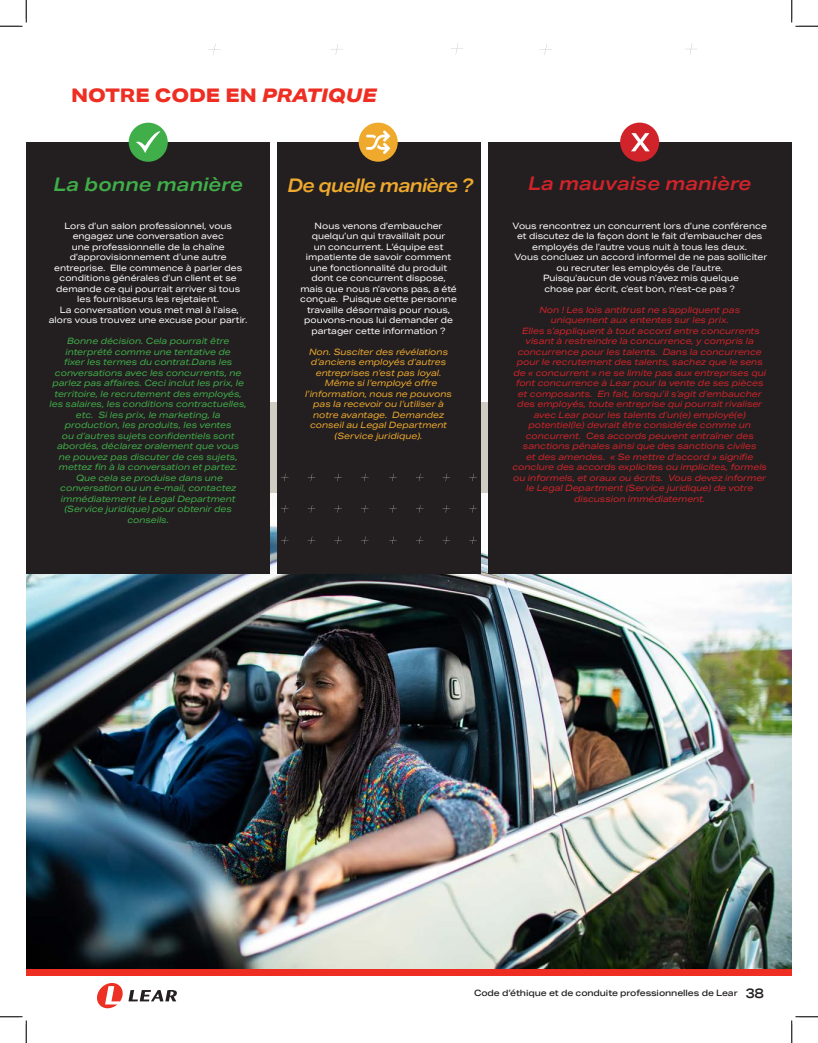
<style>
.page{position:relative;width:818px;height:1043px;background:#fff}
.page>*{position:absolute;margin:0;border:0;box-sizing:border-box;transform-origin:0 0}
.t1{font:800 18.75px "Aktiv Grotesk Ex";letter-spacing:-.005em;color:#ee2e22}
.t2{font:italic 600 18.75px "Aktiv Grotesk Ex";color:#d1232a}
.t3{font:italic 600 18.75px "Aktiv Grotesk Ex";letter-spacing:-.04em;color:#efaa2e;scale:.96 1}
.t4{font:italic 600 18.75px "Aktiv Grotesk Ex";color:#40ae49}
.t5{font:500 13.62px "Aktiv Grotesk Ex";color:#231f20}
.t6{font:8.75px/10.5px "Aktiv Grotesk Ex";color:#fff;text-align:center}
.t7{font:italic 8.75px/10.5px "Aktiv Grotesk Ex";color:#d1232a;text-align:center}
.t8{font:italic 8.75px/10.5px "Aktiv Grotesk Ex";color:#40ae49;text-align:center}
.t9{font:italic 8.75px/10.5px "Aktiv Grotesk Ex";color:#efaa2e;text-align:center}
.t10{font:500 8.75px "Aktiv Grotesk Ex";letter-spacing:-.01em;color:#231f20}
.s1{font-style:italic}
</style>
<div class="page">
<div style="left:26px;top:968px;width:765px;height:7px;background:#ee2e22"></div>
<svg style="left:97px;top:983px;width:80px;height:25px"></svg>
<img style="left:26px;top:493px;width:765px;height:475px">
<div style="left:26px;top:142px;width:244px;height:431px;background:#231f20"></div>
<div style="left:488px;top:142px;width:303px;height:431px;background:#231f20"></div>
<div style="left:277px;top:142px;width:203px;height:431px;background:#231f20"></div>
<div style="left:129px;top:123px;width:39px;height:39px;background:#40ae49;border-radius:50%"></div>
<div style="left:358px;top:123px;width:40px;height:39px;background:#efaa2e;border-radius:50%"></div>
<div style="left:620px;top:123px;width:39px;height:39px;background:#d1232a;border-radius:50%"></div>
<svg style="left:136px;top:131px;width:24px;height:22px"></svg>
<svg style="left:631px;top:133px;width:18px;height:18px"></svg>
<svg style="left:366px;top:130px;width:24px;height:24px"></svg>
<svg style="left:389px;top:473px;width:8px;height:8px"></svg>
<svg style="left:416px;top:473px;width:7px;height:8px"></svg>
<svg style="left:442px;top:474px;width:8px;height:7px"></svg>
<svg style="left:469px;top:473px;width:8px;height:8px"></svg>
<svg style="left:389px;top:505px;width:8px;height:7px"></svg>
<svg style="left:416px;top:505px;width:7px;height:7px"></svg>
<svg style="left:442px;top:505px;width:8px;height:7px"></svg>
<svg style="left:469px;top:505px;width:8px;height:7px"></svg>
<svg style="left:389px;top:536px;width:8px;height:8px"></svg>
<svg style="left:416px;top:536px;width:7px;height:8px"></svg>
<svg style="left:442px;top:536px;width:8px;height:8px"></svg>
<svg style="left:469px;top:536px;width:8px;height:8px"></svg>
<svg style="left:281px;top:473px;width:7px;height:8px"></svg>
<svg style="left:307px;top:473px;width:8px;height:8px"></svg>
<svg style="left:334px;top:473px;width:8px;height:8px"></svg>
<svg style="left:361px;top:473px;width:7px;height:8px"></svg>
<svg style="left:281px;top:505px;width:7px;height:7px"></svg>
<svg style="left:307px;top:505px;width:8px;height:7px"></svg>
<svg style="left:334px;top:505px;width:8px;height:7px"></svg>
<svg style="left:361px;top:505px;width:7px;height:7px"></svg>
<svg style="left:281px;top:536px;width:7px;height:8px"></svg>
<svg style="left:307px;top:536px;width:8px;height:8px"></svg>
<svg style="left:334px;top:536px;width:8px;height:8px"></svg>
<svg style="left:361px;top:536px;width:7px;height:8px"></svg>
<svg style="left:208px;top:44px;width:12px;height:11px"></svg>
<svg style="left:331px;top:44px;width:12px;height:11px"></svg>
<svg style="left:451px;top:43px;width:12px;height:12px"></svg>
<svg style="left:539px;top:44px;width:13px;height:11px"></svg>
<svg style="left:685px;top:43px;width:12px;height:12px"></svg>
<svg style="left:0;top:0;width:27px;height:27px"></svg>
<svg style="left:0;top:1016px;width:27px;height:26px"></svg>
<svg style="left:791px;top:0;width:27px;height:27px"></svg>
<svg style="left:791px;top:1016px;width:27px;height:26px"></svg>
<p class="t1" style="left:71px;top:83px;width:307px">NOTRE CODE EN <span class="s1">PRATIQUE</span></p>
<p class="t4" style="left:53px;top:173px;width:191px">La bonne manière</p>
<p class="t6" style="left:54px;top:220px;width:189px">Lors d’un salon professionnel, vous engagez une conversation avec<br>une professionnelle de la chaîne d’approvisionnement d’une autre entreprise. Elle commence à parler des conditions générales d’un client et se demande ce qui pourrait arriver si tous les fournisseurs les rejetaient.</p>
<p class="t6" style="left:49px;top:304px;width:200px">La conversation vous met mal à l’aise, alors vous trouvez une excuse pour partir.</p>
<p class="t8" style="left:50px;top:336px;width:199px">Bonne décision. Cela pourrait être interprété comme une tentative de<br>fixer les termes du contrat.Dans les conversations avec les concurrents, ne parlez pas affaires. Ceci inclut les prix, le territoire, le recrutement des employés, les salaires, les conditions contractuelles, etc. Si les prix, le marketing, la production, les produits, les ventes<br>ou d’autres sujets confidentiels sont abordés, déclarez oralement que vous<br>ne pouvez pas discuter de ces sujets, mettez fin à la conversation et partez.</p>
<p class="t8" style="left:60px;top:472px;width:177px">Que cela se produise dans une conversation ou un e-mail, contactez immédiatement le Legal Department (Service juridique) pour obtenir des conseils.</p>
<p class="t3" style="left:287px;top:174px;width:195px">De quelle manière ?</p>
<p class="t6" style="left:300px;top:220px;width:158px">Nous venons d’embaucher quelqu’un qui travaillait pour<br>un concurrent. L’équipe est impatiente de savoir comment une fonctionnalité du produit dont ce concurrent dispose, mais que nous n’avons pas, a été conçue. Puisque cette personne travaille désormais pour nous, pouvons-nous lui demander de partager cette information ?</p>
<p class="t9" style="left:309px;top:346px;width:140px">Non. Susciter des révélations d’anciens employés d’autres entreprises n’est pas loyal.</p>
<p class="t9" style="left:305px;top:378px;width:148px">Même si l’employé offre l’information, nous ne pouvons pas la recevoir ou l’utiliser à notre avantage. Demandez conseil au Legal Department (Service juridique).</p>
<p class="t2" style="left:528px;top:173px;width:225px">La mauvaise manière</p>
<p class="t6" style="left:512px;top:220px;width:256px">Vous rencontrez un concurrent lors d’une conférence et discutez de la façon dont le fait d’embaucher des employés de l’autre vous nuit à tous les deux.</p>
<p class="t6" style="left:514px;top:252px;width:254px">Vous concluez un accord informel de ne pas solliciter ou recruter les employés de l’autre.</p>
<p class="t6" style="left:543px;top:273px;width:197px;text-align:left">Puisqu’aucun de vous n’avez mis quelque chose par écrit, c’est bon, n’est-ce pas ?</p>
<p class="t7" style="left:539px;top:304px;width:202px">Non ! Les lois antitrust ne s’appliquent pas uniquement aux ententes sur les prix.</p>
<p class="t7" style="left:512px;top:325px;width:256px">Elles s’appliquent à tout accord entre concurrents visant à restreindre la concurrence, y compris la concurrence pour les talents. Dans la concurrence pour le recrutement des talents, sachez que le sens de « concurrent » ne se limite pas aux entreprises qui font concurrence à Lear pour la vente de ses pièces et composants. En fait, lorsqu’il s’agit d’embaucher des employés, toute entreprise qui pourrait rivaliser avec Lear pour les talents d’un(e) employé(e) potentiel(le) devrait être considérée comme un concurrent. Ces accords peuvent entraîner des sanctions pénales ainsi que des sanctions civiles<br>et des amendes. « Se mettre d’accord » signifie conclure des accords explicites ou implicites, formels ou informels, et oraux ou écrits. Vous devez informer le Legal Department (Service juridique) de votre discussion immédiatement.</p>
<p class="t10" style="left:474px;top:987px;width:265px">Code d’éthique et de conduite professionnelles de Lear</p>
<p class="t5" style="left:745px;top:985px;width:20px">38</p>
</div>
